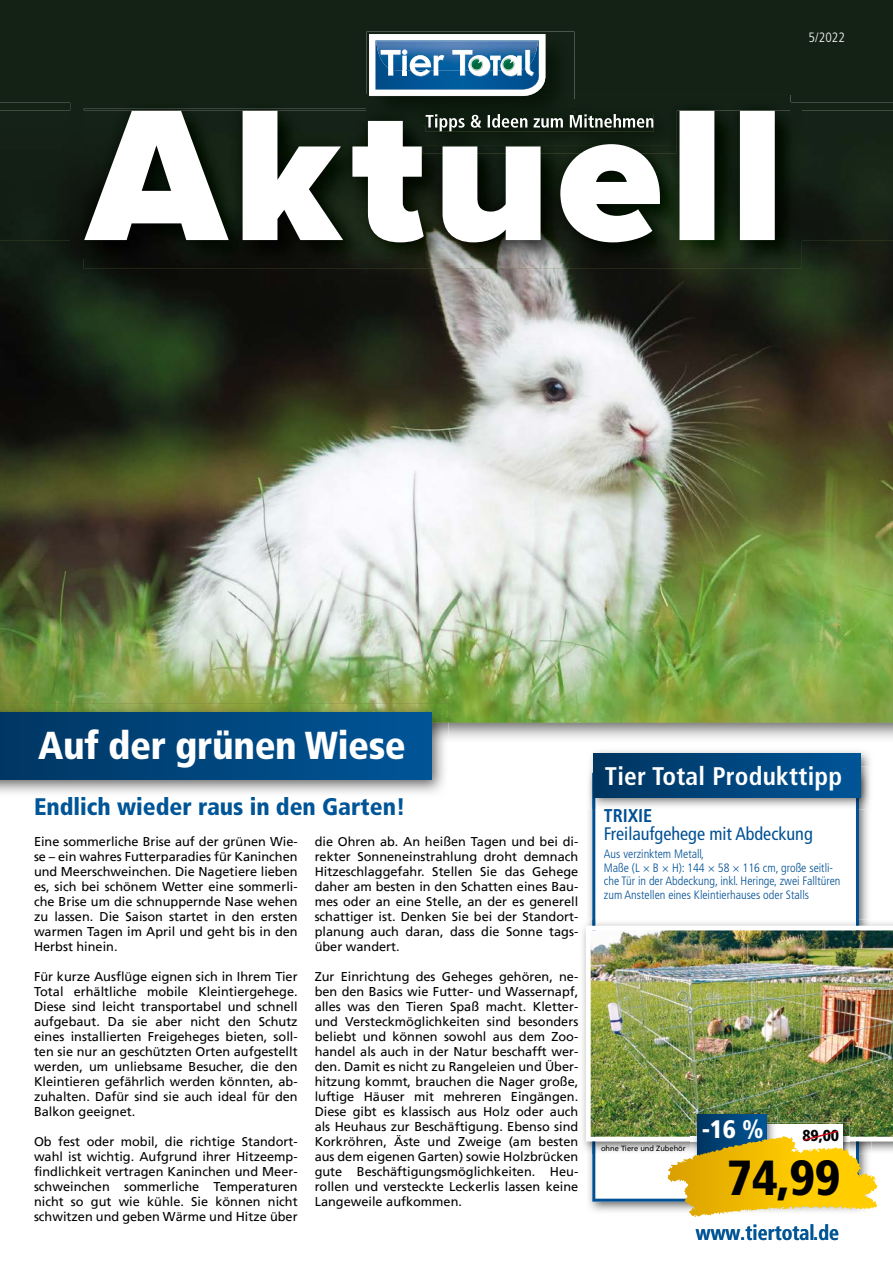
<style>
.page{position:relative;width:893px;height:1263px;background:#fff}
.page>*{position:absolute;margin:0;border:0;box-sizing:border-box;transform-origin:0 0}
.t1{font:900 condensed 49.35px "Frutiger LT Pro";color:#000}
.t2{font:900 condensed 39px "Frutiger LT Pro";letter-spacing:-.01em;color:#fff}
.t3{font:700 condensed 25.5px "Frutiger LT Pro";letter-spacing:.01em;color:#fff}
.t4{font:900 condensed 25.35px "Frutiger LT Pro";color:#fff}
.t5{font:900 condensed 24px "Frutiger LT Pro";color:#005597}
.t6{font:700 condensed 21px "Frutiger LT Pro";color:#005597;scale:.95 1}
.t7{font:condensed 18.15px "Frutiger LT Pro";color:#005094}
.t8{font:700 condensed 18.15px "Frutiger LT Pro";color:#005094}
.t9{font:900 condensed 15.9px "Frutiger LT Pro";color:#000}
.t10{font:300 condensed 13.5px "Frutiger LT Pro";color:#fff}
.t11{font:12.75px/15px "Frutiger";color:#000;text-align:justify}
.t12{font:300 condensed 12.15px/13.6px "Frutiger LT Pro";color:#005094}
.t13{font:7.5px "Frutiger";color:#000}
</style>
<div class="page">
<img style="left:0;top:102px;width:893px;height:621px">
<div style="left:0;top:0;width:893px;height:102px;background:#142216"></div>
<img style="left:588px;top:809px;width:283px;height:405px">
<svg style="left:592px;top:809px;width:267px;height:393px"></svg>
<img style="left:590px;top:751px;width:280px;height:15px">
<img style="left:589px;top:766px;width:281px;height:43px">
<img style="left:592px;top:773px;width:267px;height:36px">
<img style="left:604px;top:809px;width:47px;height:1px">
<div style="left:594px;top:754px;width:266px;height:43px;background:linear-gradient(to right,#003561,#005598)"></div>
<img style="left:0;top:703px;width:448px;height:90px">
<div style="left:0;top:712px;width:432px;height:68px;background:linear-gradient(to right,#003763,#005598)"></div>
<img style="left:582px;top:923px;width:311px;height:229px">
<img style="left:592px;top:919px;width:267px;height:235px">
<img style="left:586px;top:926px;width:307px;height:215px">
<img style="left:697px;top:1154px;width:153px;height:54px">
<img style="left:777px;top:1122px;width:73px;height:7px">
<svg style="left:698px;top:1124px;width:144px;height:77px;background:#facd22"></svg>
<img style="left:691px;top:1109px;width:86px;height:28px">
<img style="left:766px;top:1124px;width:11px;height:13px">
<div style="left:697px;top:1114px;width:69px;height:60px;background:linear-gradient(to right,#003560,#005598)"></div>
<svg style="left:668px;top:1137px;width:114px;height:50px;background:#ceae32"></svg>
<svg style="left:802px;top:1129px;width:48px;height:25px"></svg>
<img style="left:367px;top:32px;width:207px;height:63px">
<svg style="left:369px;top:34px;width:176px;height:61px"></svg>
<img style="left:84px;top:240px;width:717px;height:28px">
<svg style="left:791px;top:109px;width:10px;height:2px"></svg>
<img style="left:791px;top:111px;width:10px;height:129px">
<img style="left:367px;top:95px;width:424px;height:7px">
<img style="left:669px;top:102px;width:122px;height:7px">
<img style="left:70px;top:111px;width:14px;height:147px">
<div style="left:70px;top:95px;width:297px;height:16px;background:#142216"></div>
<img style="left:367px;top:102px;width:45px;height:7px">
<img style="left:369px;top:95px;width:161px;height:1px">
<img style="left:412px;top:99px;width:257px;height:10px">
<img style="left:84px;top:109px;width:707px;height:149px">
<img style="left:422px;top:110px;width:152px;height:1px">
<svg style="left:84px;top:111px;width:691px;height:131px"></svg>
<p class="t10" style="left:809px;top:29px;width:38px">5/2022</p>
<h2 class="t2" style="left:38px;top:721px;width:369px">Auf der grünen Wiese</h2>
<h3 class="t3" style="left:605px;top:761px;width:239px">Tier Total Produkttipp</h3>
<h3 class="t5" style="left:34px;top:792px;width:373px">Endlich wieder raus in den Garten!</h3>
<h3 class="t8" style="left:604px;top:805px;width:50px">TRIXIE</h3>
<h3 class="t7" style="left:604px;top:823px;width:210px">Freilaufgehege mit Abdeckung</h3>
<p class="t12" style="left:604px;top:847px;width:238px">Aus verzinktem Metall,<br>Maße (L × B × H): 144 × 58 × 116 cm, große seitli&shy;che Tür in der Abdeckung, inkl. Heringe, zwei Falltüren zum Anstellen eines Kleintierhauses oder Stalls</p>
<p class="t11" style="left:315px;top:834px;width:265px">die Ohren ab. An heißen Tagen und bei di&shy;rekter Sonneneinstrahlung droht demnach Hitzeschlaggefahr. Stellen Sie das Gehege daher am besten in den Schatten eines Bau&shy;mes oder an eine Stelle, an der es generell schattiger ist. Denken Sie bei der Standort&shy;planung auch daran, dass die Sonne tags&shy;über wandert.</p>
<p class="t11" style="left:315px;top:969px;width:265px">Zur Einrichtung des Geheges gehören, ne&shy;ben den Basics wie Futter- und Wassernapf, alles was den Tieren Spaß macht. Kletter&shy;und Versteckmöglichkeiten sind besonders beliebt und können sowohl aus dem Zoo&shy;handel als auch in der Natur beschafft wer&shy;den. Damit es nicht zu Rangeleien und Über&shy;hitzung kommt, brauchen die Nager große, luftige Häuser mit mehreren Eingängen.<br>Diese gibt es klassisch aus Holz oder auch als Heuhaus zur Beschäftigung. Ebenso sind Korkröhren, Äste und Zweige (am besten aus dem eigenen Garten) sowie Holzbrücken gute Beschäftigungsmöglichkeiten. Heu&shy;rollen und versteckte Leckerlis lassen keine Langeweile aufkommen.</p>
<p class="t11" style="left:34px;top:834px;width:265px">Eine sommerliche Brise auf der grünen Wie&shy;se – ein wahres Futterparadies für Kaninchen und Meerschweinchen. Die Nagetiere lieben es, sich bei schönem Wetter eine sommerli&shy;che Brise um die schnuppernde Nase wehen zu lassen. Die Saison startet in den ersten warmen Tagen im April und geht bis in den Herbst hinein.</p>
<p class="t11" style="left:34px;top:969px;width:265px">Für kurze Ausflüge eignen sich in Ihrem Tier Total erhältliche mobile Kleintiergehege.<br>Diese sind leicht transportabel und schnell aufgebaut. Da sie aber nicht den Schutz eines installierten Freigeheges bieten, soll&shy;ten sie nur an geschützten Orten aufgestellt werden, um unliebsame Besucher, die den Kleintieren gefährlich werden könnten, ab&shy;zuhalten. Dafür sind sie auch ideal für den Balkon geeignet.</p>
<p class="t11" style="left:34px;top:1134px;width:265px">Ob fest oder mobil, die richtige Standort&shy;wahl ist wichtig. Aufgrund ihrer Hitzeemp&shy;findlichkeit vertragen Kaninchen und Meer&shy;schweinchen sommerliche Temperaturen nicht so gut wie kühle. Sie können nicht schwitzen und geben Wärme und Hitze über</p>
<h3 class="t4" style="left:702px;top:1114px;width:64px">-16 %</h3>
<h1 class="t1" style="left:727px;top:1148px;width:115px">74,99</h1>
<p class="t9" style="left:802px;top:1126px;width:38px">89,00</p>
<p class="t13" style="left:601px;top:1143px;width:86px">ohne Tiere und Zubehör</p>
<h3 class="t6" style="left:696px;top:1220px;width:152px">www.tiertotal.de</h3>
</div>
